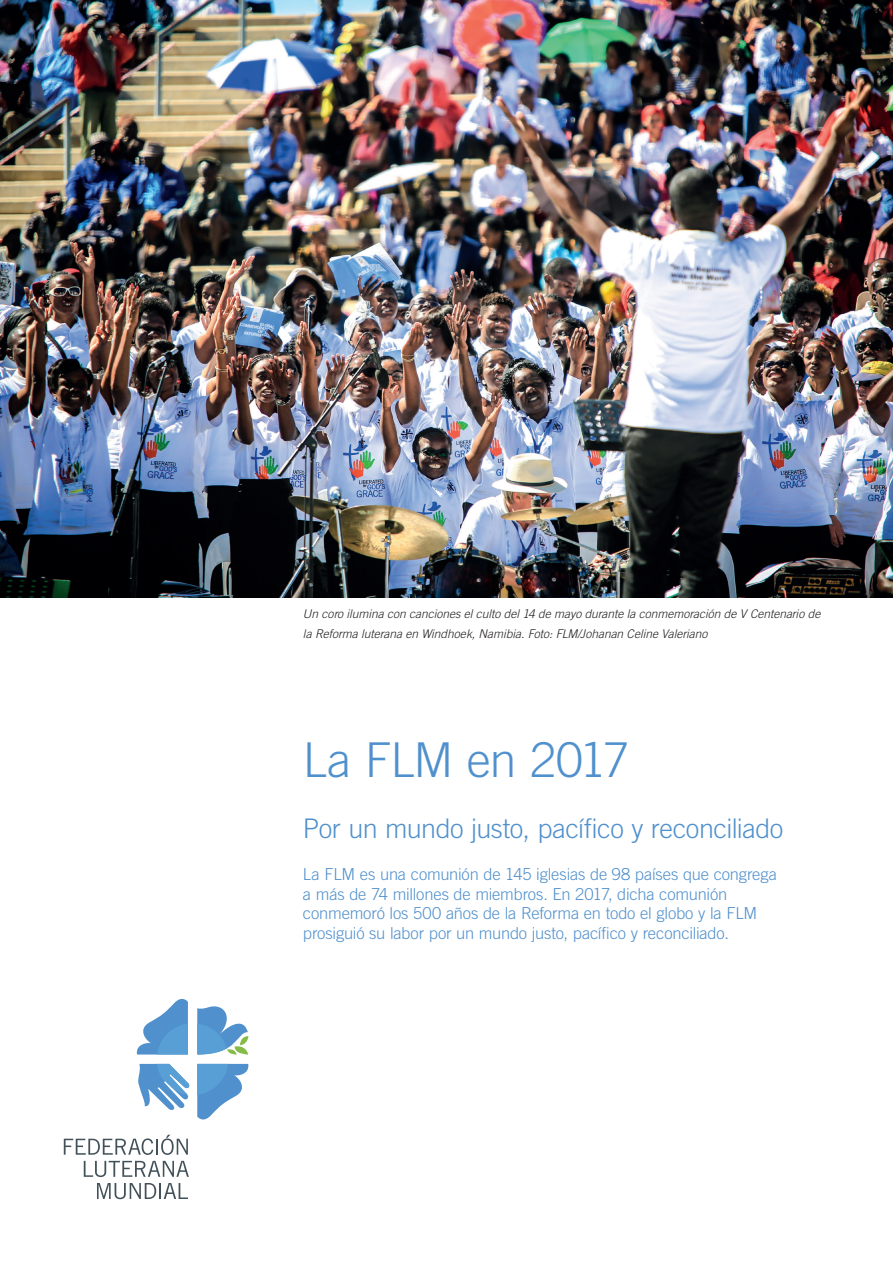
<style>
.page{position:relative;width:893px;height:1263px;background:#fff}
.page>*{position:absolute;margin:0;border:0;box-sizing:border-box;transform-origin:0 0}
.t1{font:300 48px "Trade Gothic LT Std";letter-spacing:-.025em;color:#5090cc}
.t2{font:300 27px "Trade Gothic LT Std";letter-spacing:-.02em;color:#5090cc}
.t3{font:300 16.5px/19.5px "Trade Gothic LT Std";letter-spacing:-.01em;color:#5090cc}
.t4{font:italic 300 12px/19.5px "Trade Gothic LT Std";color:#231f20}
</style>
<div class="page">
<svg style="left:64px;top:1135px;width:124px;height:20px"></svg>
<svg style="left:84px;top:1161px;width:105px;height:16px"></svg>
<svg style="left:97px;top:1183px;width:91px;height:16px"></svg>
<svg style="left:136px;top:999px;width:52px;height:55px"></svg>
<svg style="left:197px;top:1064px;width:51px;height:56px"></svg>
<svg style="left:197px;top:1006px;width:51px;height:49px"></svg>
<svg style="left:138px;top:1064px;width:51px;height:46px"></svg>
<svg style="left:157px;top:1023px;width:72px;height:72px;fill:#589fd6"></svg>
<img style="left:0;top:0;width:893px;height:598px">
<p class="t4" style="left:303px;top:605px;width:519px">Un coro ilumina con canciones el culto del 14 de mayo durante la conmemoración de V Centenario de la Reforma luterana en Windhoek, Namibia. Foto: FLM/Johanan Celine Valeriano</p>
<h1 class="t1" style="left:303px;top:731px;width:328px">La FLM en 2017</h1>
<h2 class="t2" style="left:303px;top:813px;width:482px">Por un mundo justo, pacífico y reconciliado</h2>
<p class="t3" style="left:303px;top:864px;width:475px">La FLM es una comunión de 145 iglesias de 98 países que congrega a más de 74 millones de miembros. En 2017, dicha comunión conmemoró los 500 años de la Reforma en todo el globo y la FLM prosiguió su labor por un mundo justo, pacífico y reconciliado.</p>
</div>
